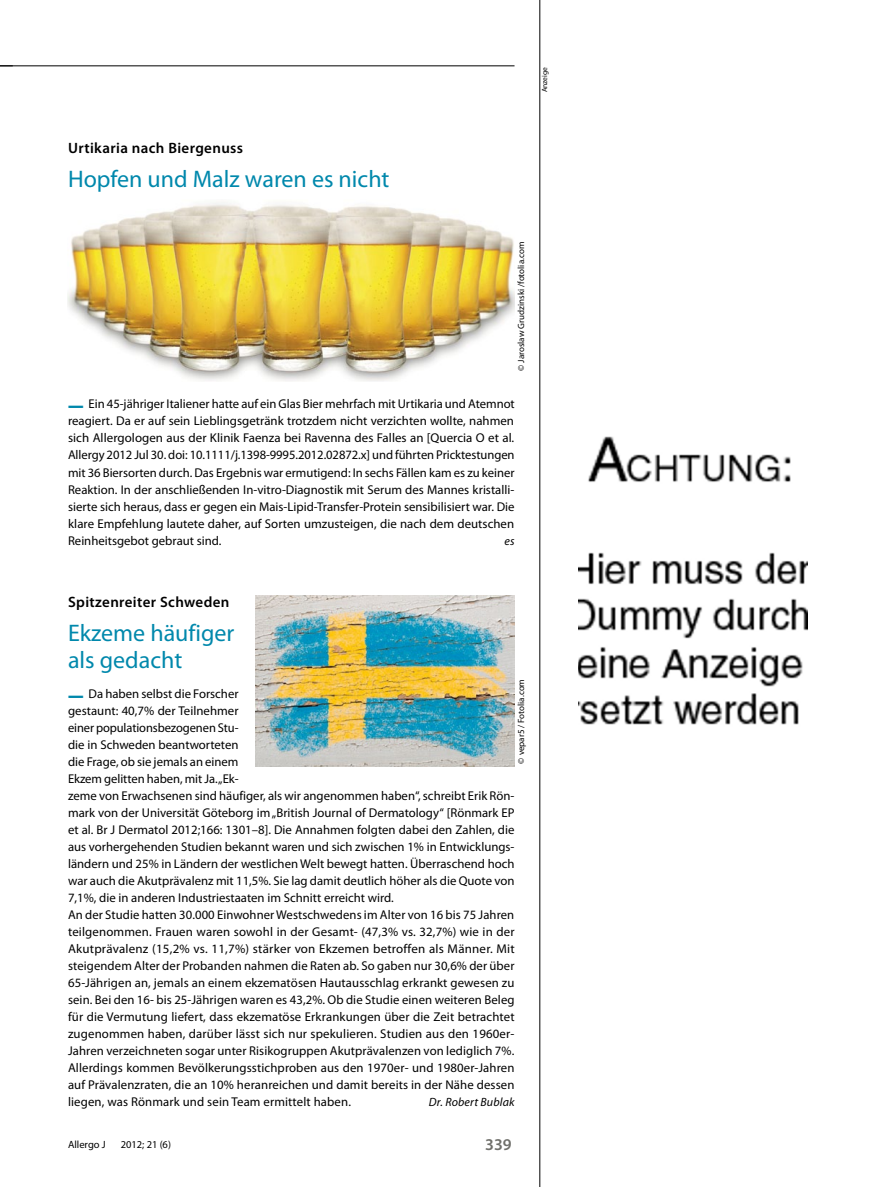
<style>
.page{position:relative;width:893px;height:1187px;background:#fff}
.page>*{position:absolute;margin:0;border:0;box-sizing:border-box;transform-origin:0 0}
.t1{font:24px/27px "Myriad Pro";color:#0088ac}
.t2{font:600 16.5px "Myriad Pro";color:#70706b}
.t3{font:600 15px "Myriad Pro";letter-spacing:.025em;color:#000}
.t4{font:12.75px/17px "Myriad Pro";letter-spacing:.005em;color:#000;text-align:justify}
.t5{font:italic 12px "Myriad Pro";letter-spacing:.01em;color:#000}
.t6{font:10.5px "Myriad Pro";color:#000}
.t7{font:9px "Myriad Pro";color:#000}
.t8{font:7.5px "Myriad Pro";letter-spacing:-.01em;color:#000}
.s1{font-weight:700;font-size:24.3px;color:#0088ac}
</style>
<div class="page">
<hr style="left:0;top:66px;width:514px;height:1px;background:#000">
<img style="left:578px;top:436px;width:230px;height:289px">
<hr style="left:540px;top:0;width:1px;height:1186px;background:#000">
<img style="left:256px;top:595px;width:258px;height:171px">
<img style="left:68px;top:202px;width:446px;height:179px">
<p class="t3" style="left:68px;top:138px;width:177px">Urtikaria nach Biergenuss</p>
<h1 class="t1" style="left:68px;top:165px;width:323px">Hopfen und Malz waren es nicht</h1>
<p class="t8" style="left:540px;top:92px;width:26px;rotate:-90deg">Anzeige</p>
<p class="t7" style="left:516px;top:371px;width:130px;rotate:-90deg">© Jaroslaw Grudzinski /fotolia.com</p>
<p class="t4" style="left:68px;top:395px;width:448px"><span class="s1">—</span> Ein 45-jähriger Italiener hatte auf ein Glas Bier mehrfach mit Urtikaria und Atemnot reagiert. Da er auf sein Lieblingsgetränk trotzdem nicht verzichten wollte, nahmen sich Allergologen aus der Klinik Faenza bei Ravenna des Falles an [Quercia O et al.<br>Allergy 2012 Jul 30. doi: 10.1111/j.1398-9995.2012.02872.x] und führten Pricktestungen mit 36 Biersorten durch. Das Ergebnis war ermutigend: In sechs Fällen kam es zu keiner Reaktion. In der anschließenden In-vitro-Diagnostik mit Serum des Mannes kristalli&shy;sierte sich heraus, dass er gegen ein Mais-Lipid-Transfer-Protein sensibilisiert war. Die klare Empfehlung lautete daher, auf Sorten umzusteigen, die nach dem deutschen Reinheitsgebot gebraut sind.</p>
<p class="t5" style="left:505px;top:533px;width:11px">es</p>
<p class="t3" style="left:68px;top:592px;width:163px">Spitzenreiter Schweden</p>
<h1 class="t1" style="left:68px;top:618px;width:168px">Ekzeme häufiger als gedacht</h1>
<p class="t4" style="left:68px;top:684px;width:448px;text-align:left"><span class="s1">—</span> Da haben selbst die Forscher<br>gestaunt: 40,7% der Teilnehmer<br>einer populationsbezogenen Stu-<br>die in Schweden beantworteten<br>die Frage, ob sie jemals an einem<br>Ekzem gelitten haben, mit Ja. „Ek-<br>zeme von Erwachsenen sind häufiger, als wir angenommen haben“, schreibt Erik Rön&shy;mark von der Universität Göteborg im „British Journal of Dermatology“ [Rönmark EP et al. Br J Dermatol 2012;166: 1301–8]. Die Annahmen folgten dabei den Zahlen, die aus vorhergehenden Studien bekannt waren und sich zwischen 1% in Entwicklungs&shy;ländern und 25% in Ländern der westlichen Welt bewegt hatten. Überraschend hoch war auch die Akutprävalenz mit 11,5%. Sie lag damit deutlich höher als die Quote von 7,1%, die in anderen Industriestaaten im Schnitt erreicht wird.<br>An der Studie hatten 30.000 Einwohner Westschwedens im Alter von 16 bis 75 Jahren teilgenommen. Frauen waren sowohl in der Gesamt- (47,3% vs. 32,7%) wie in der Akutprävalenz (15,2% vs. 11,7%) stärker von Ekzemen betroffen als Männer. Mit steigendem Alter der Probanden nahmen die Raten ab. So gaben nur 30,6% der über 65-Jährigen an, jemals an einem ekzematösen Hautausschlag erkrankt gewesen zu sein. Bei den 16- bis 25-Jährigen waren es 43,2%. Ob die Studie einen weiteren Beleg für die Vermutung liefert, dass ekzematöse Erkrankungen über die Zeit betrachtet zugenommen haben, darüber lässt sich nur spekulieren. Studien aus den 1960er-Jahren verzeichneten sogar unter Risikogruppen Akutprävalenzen von lediglich 7%.<br>Allerdings kommen Bevölkerungsstichproben aus den 1970er- und 1980er-Jahren auf Prävalenzraten, die an 10% heranreichen und damit bereits in der Nähe dessen liegen, was Rönmark und sein Team ermittelt haben.</p>
<p class="t7" style="left:516px;top:763px;width:86px;rotate:-90deg">© vepar5 / Fotolia.com</p>
<p class="t5" style="left:429px;top:1094px;width:87px">Dr. Robert Bublak</p>
<p class="t6" style="left:68px;top:1137px;width:39px">Allergo J</p>
<p class="t6" style="left:121px;top:1137px;width:52px">2012; 21 (6)</p>
<p class="t2" style="left:485px;top:1134px;width:28px">339</p>
</div>
